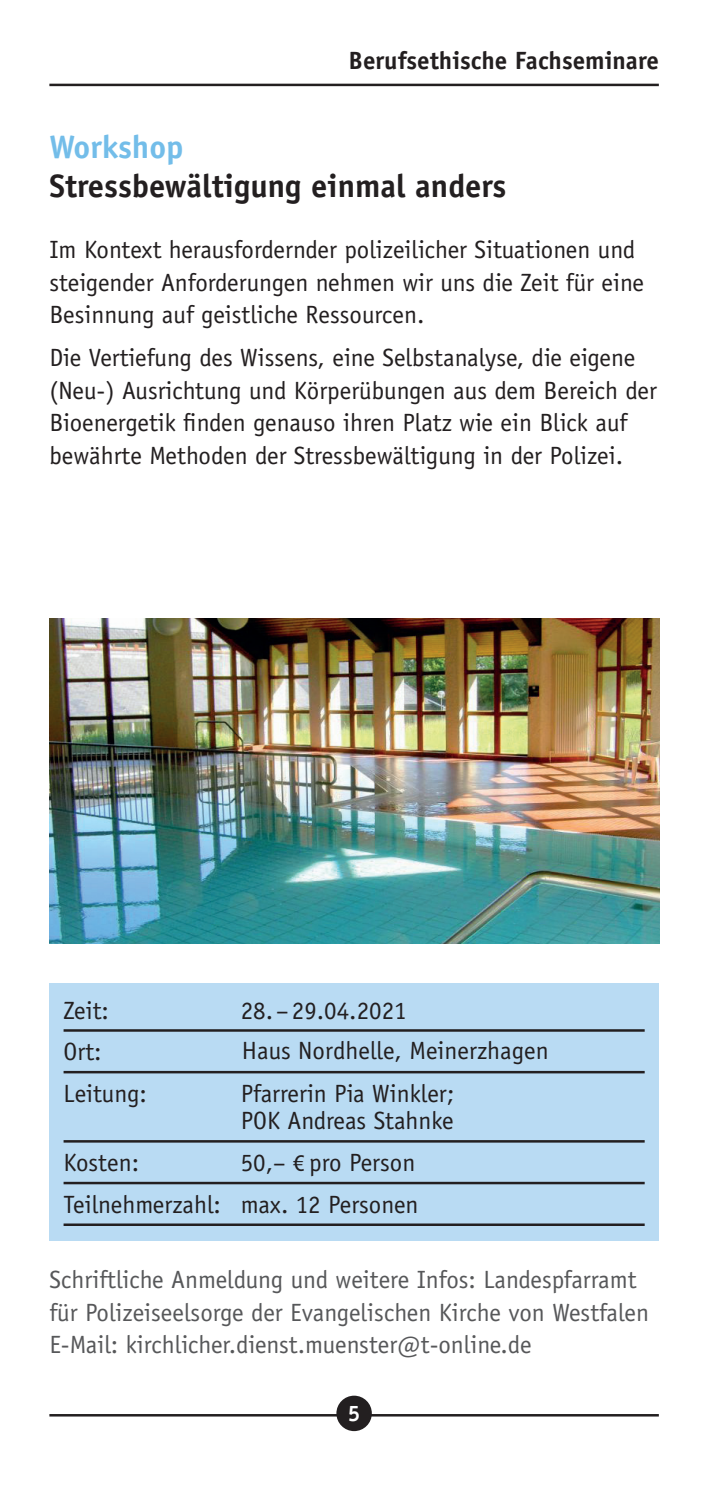
<style>
.page{position:relative;width:712px;height:1494px;background:#fff}
.page>*{position:absolute;margin:0;border:0;box-sizing:border-box;transform-origin:0 0}
.t1{font:700 32.5px "Officina Sans";color:#231f20}
.t2{font:700 32.5px "Officina Sans";color:#73bde9}
.t3{font:25px/32.5px "Officina Sans";color:#231f20}
.t4{font:25px/32.5px "Officina Sans";color:#57585a}
.t5{font:700 25px "Officina Sans";color:#231f20}
.t6{font:700 22.5px "Officina Sans";color:#fff}
.s1{font-family:"Frutiger LT";font-stretch:condensed;font-size:22.5px}
</style>
<div class="page">
<hr style="left:49px;top:1413px;width:610px;height:3px;background:#231f20">
<div style="left:336px;top:1395px;width:36px;height:35px;background:#231f20;border-radius:50%"></div>
<hr style="left:49px;top:84px;width:610px;height:2px;background:#231f20">
<div style="left:49px;top:983px;width:610px;height:257px;background:#b9dbf3"></div>
<img style="left:49px;top:618px;width:610px;height:325px">
<hr style="left:64px;top:1029px;width:581px;height:2px;background:#231f20">
<hr style="left:64px;top:1070px;width:581px;height:3px;background:#231f20">
<hr style="left:64px;top:1140px;width:581px;height:2px;background:#231f20">
<hr style="left:64px;top:1181px;width:581px;height:3px;background:#231f20">
<hr style="left:64px;top:1223px;width:581px;height:2px;background:#231f20">
<p class="t5" style="left:349px;top:45px;width:312px">Berufsethische Fachseminare</p>
<h1 class="t2" style="left:49px;top:127px;width:136px">Workshop</h1>
<h1 class="t1" style="left:49px;top:166px;width:458px">Stressbewältigung einmal anders</h1>
<p class="t3" style="left:49px;top:233px;width:596px">Im Kontext herausfordernder polizeilicher Situationen und steigender Anforderungen nehmen wir uns die Zeit für eine<br>Besinnung auf geistliche Ressourcen.</p>
<p class="t3" style="left:49px;top:341px;width:609px">Die Vertiefung des Wissens, eine Selbstanalyse, die eigene (Neu-) Ausrichtung und Körperübungen aus dem Bereich der Bioenergetik finden genauso ihren Platz wie ein Blick auf bewährte Methoden der Stressbewältigung in der Polizei.</p>
<p class="t3" style="left:64px;top:993px;width:47px">Zeit:</p>
<p class="t3" style="left:241px;top:993px;width:167px">28. –29.04.2021</p>
<p class="t3" style="left:64px;top:1031px;width:85px;line-height:41.8px">Ort:<br>Leitung:</p>
<p class="t3" style="left:242px;top:1034px;width:308px">Haus Nordhelle, Meinerzhagen</p>
<p class="t3" style="left:241px;top:1079px;width:215px;line-height:27.5px">Pfarrerin Pia Winkler;<br>POK Andreas Stahnke</p>
<p class="t3" style="left:64px;top:1146px;width:77px">Kosten:</p>
<p class="t3" style="left:64px;top:1141px;width:356px;line-height:41.8px;text-align:right">50,– <span class="s1">€</span> pro Person<br>Teilnehmerzahl: max. 12 Personen</p>
<p class="t4" style="left:49px;top:1263px;width:601px">Schriftliche Anmeldung und weitere Infos: Landespfarramt für Polizeiseelsorge der Evangelischen Kirche von Westfalen<br>E-Mail: kirchlicher.dienst.muenster@t-online.de</p>
<p class="t6" style="left:348px;top:1399px;width:14px">5</p>
</div>
